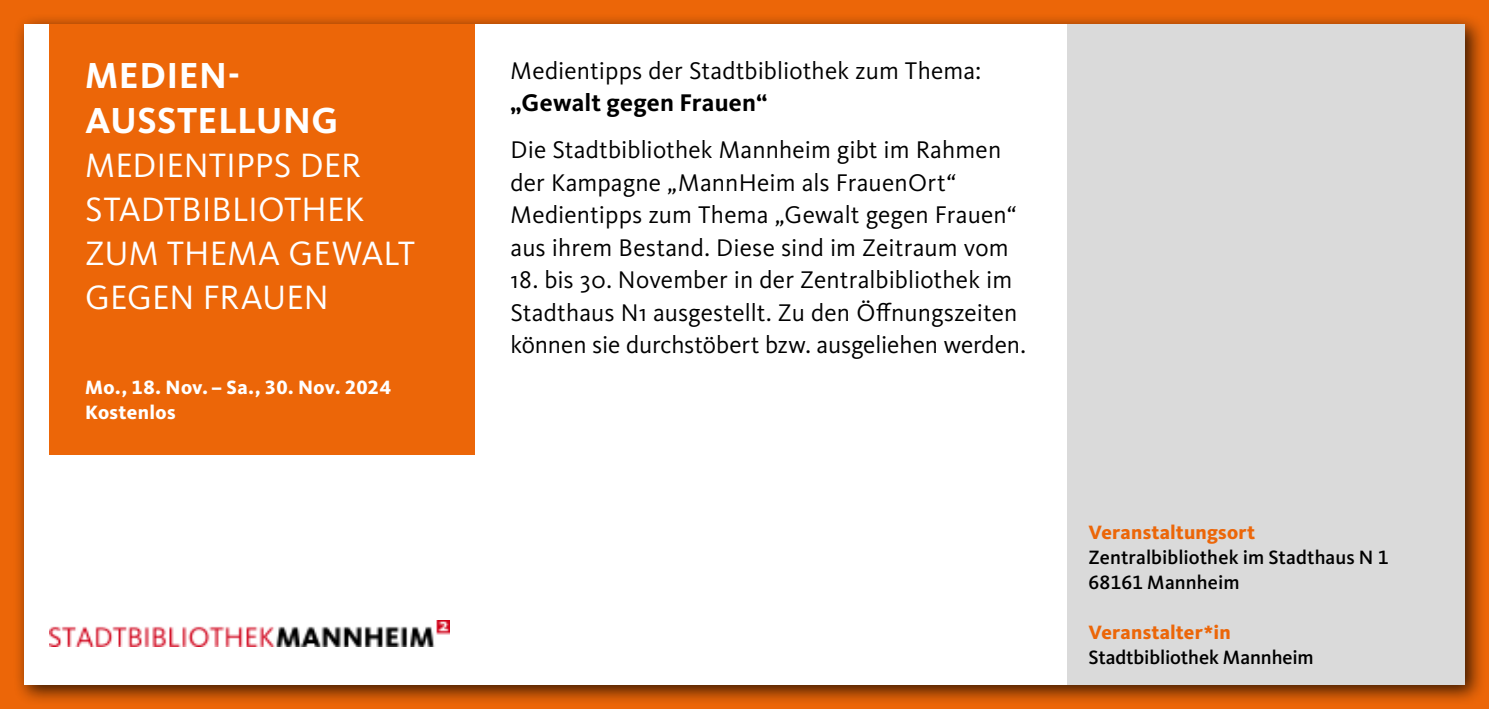
<style>
.page{position:relative;width:1489px;height:709px;background:#fff}
.page>*{position:absolute;margin:0;border:0;box-sizing:border-box;transform-origin:0 0}
.t1{font:700 37.5px/45px "Kievit OT";letter-spacing:.01em;color:#fff}
.t2{font:35px/43.8px "Kievit OT";letter-spacing:.005em;color:#fff}
.t3{font:25px/32.5px "Kievit OT";letter-spacing:.005em;color:#000}
.t4{font:700 25px "Kievit OT";letter-spacing:.01em;color:#000}
.t5{font:500 20px/25px "Kievit OT";color:#000}
.t6{font:800 20px/25px "Kievit OT";letter-spacing:.02em;color:#fff}
.t7{font:800 20px "Kievit OT";letter-spacing:.01em;color:#ec6608}
</style>
<div class="page">
<div style="left:0;top:0;width:1488px;height:709px;background:#ec6608"></div>
<div style="left:13px;top:14px;width:1472px;height:692px;background:#000;opacity:.75"></div>
<div style="left:24px;top:24px;width:1440px;height:661px;background:#fff"></div>
<div style="left:1067px;top:24px;width:397px;height:661px;background:#dadada"></div>
<div style="left:50px;top:24px;width:425px;height:430px;background:#ec6608"></div>
<img style="left:50px;top:620px;width:399px;height:27px">
<h1 class="t1" style="left:85px;top:53px;width:254px">MEDIEN-<br>AUSSTELLUNG</h1>
<h2 class="t2" style="left:85px;top:144px;width:331px">MEDIENTIPPS DER<br>STADTBIBLIOTHEK<br>ZUM THEMA GEWALT<br>GEGEN FRAUEN</h2>
<p class="t6" style="left:85px;top:374px;width:308px">Mo., 18. Nov. – Sa., 30. Nov. 2024<br>Kostenlos</p>
<p class="t3" style="left:510px;top:55px;width:472px">Medientipps der Stadtbibliothek zum Thema:</p>
<p class="t4" style="left:510px;top:88px;width:258px">„Gewalt gegen Frauen“</p>
<p class="t3" style="left:510px;top:134px;width:507px">Die Stadtbibliothek Mannheim gibt im Rahmen der Kampagne „MannHeim als FrauenOrt“ Medientipps zum Thema „Gewalt gegen Frauen“ aus ihrem Bestand. Diese sind im Zeitraum vom</p>
<p class="t3" style="left:510px;top:264px;width:517px">18. bis 30. November in der Zentralbibliothek im<br>Stadthaus N1 ausgestellt. Zu den Öffnungszeiten können sie durchstöbert bzw. ausgeliehen werden.</p>
<p class="t7" style="left:1088px;top:520px;width:168px">Veranstaltungsort</p>
<p class="t5" style="left:1088px;top:544px;width:302px">Zentralbibliothek im Stadthaus N 1<br>68161 Mannheim</p>
<p class="t7" style="left:1088px;top:620px;width:144px">Veranstalter*in</p>
<p class="t5" style="left:1088px;top:644px;width:227px">Stadtbibliothek Mannheim</p>
</div>
